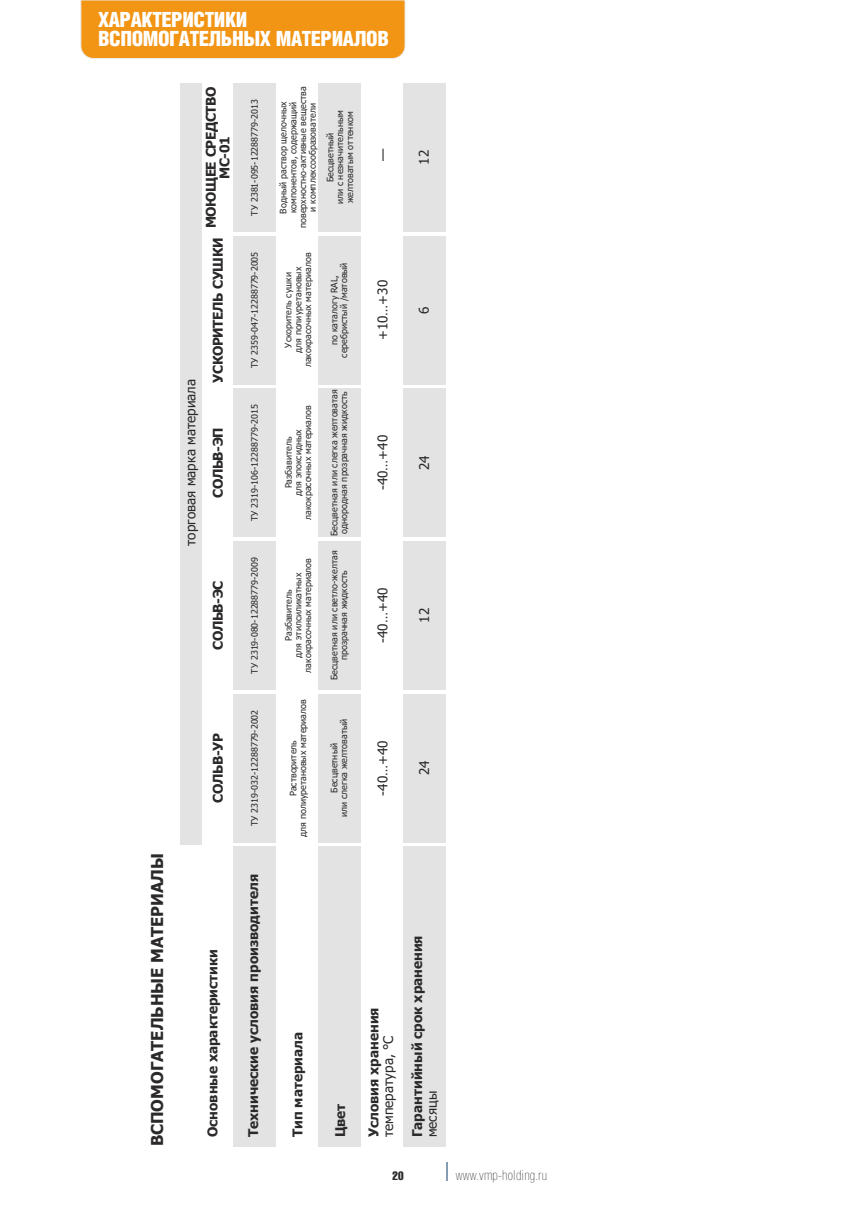
<style>
.page{position:relative;width:851px;height:1212px;background:#fff}
.page>*{position:absolute;margin:0;border:0;box-sizing:border-box;transform-origin:0 0}
.t1{font:900 21px/19.2px "Helios Cond";letter-spacing:.03em;color:#fff}
.t2{font:700 16.5px "Tahoma";color:#2b2929}
.t3{font:700 13.5px "Tahoma";color:#2b2929}
.t4{font:13.5px "Tahoma";color:#2b2929}
.t5{font:700 13.5px/13.8px "Tahoma";letter-spacing:-.03em;color:#2b2929;text-align:center}
.t6{font:100 13.5px "Helios Cond";letter-spacing:.015em;color:#2b2929}
.t7{font:12px "Helios Compressed";color:#2b2929}
.t8{font:9px/9.8px "Tahoma";color:#2b2929;text-align:center}
</style>
<div class="page">
<svg style="left:446px;top:1162px;width:1px;height:18px"></svg>
<div style="left:233px;top:846px;width:43px;height:300px;background:#e3e3e3"></div>
<div style="left:403px;top:694px;width:43px;height:148px;background:#e3e3e3"></div>
<div style="left:403px;top:541px;width:43px;height:149px;background:#e3e3e3"></div>
<div style="left:403px;top:388px;width:43px;height:149px;background:#e3e3e3"></div>
<div style="left:403px;top:236px;width:43px;height:149px;background:#e3e3e3"></div>
<div style="left:403px;top:83px;width:43px;height:149px;background:#e3e3e3"></div>
<div style="left:318px;top:694px;width:43px;height:148px;background:#e3e3e3"></div>
<div style="left:318px;top:541px;width:43px;height:149px;background:#e3e3e3"></div>
<div style="left:318px;top:388px;width:43px;height:149px;background:#e3e3e3"></div>
<div style="left:318px;top:236px;width:43px;height:149px;background:#e3e3e3"></div>
<div style="left:318px;top:83px;width:43px;height:149px;background:#e3e3e3"></div>
<div style="left:233px;top:694px;width:43px;height:148px;background:#e3e3e3"></div>
<div style="left:233px;top:541px;width:43px;height:149px;background:#e3e3e3"></div>
<div style="left:233px;top:388px;width:43px;height:149px;background:#e3e3e3"></div>
<div style="left:233px;top:236px;width:43px;height:149px;background:#e3e3e3"></div>
<div style="left:233px;top:83px;width:43px;height:149px;background:#e3e3e3"></div>
<div style="left:318px;top:846px;width:43px;height:300px;background:#e3e3e3"></div>
<div style="left:403px;top:846px;width:43px;height:300px;background:#e3e3e3"></div>
<div style="left:180px;top:83px;width:21px;height:761px;background:#e3e3e3"></div>
<div style="left:81px;top:0;width:324px;height:58px;background:#f29414"></div>
<h1 class="t1" style="left:98px;top:11px;width:291px">ХАРАКТЕРИСТИКИ<br>ВСПОМ ОГАТЕЛЬНЫ Х М АТЕРИАЛОВ</h1>
<h2 class="t2" style="left:150px;top:1146px;width:295px;rotate:-90deg">ВСПОМОГАТЕЛЬНЫЕ МАТЕРИАЛЫ</h2>
<h3 class="t5" style="left:205px;top:228px;width:143px;rotate:-90deg">МОЮЩЕЕ СРЕДСТВО<br>МС-01</h3>
<h3 class="t4" style="left:185px;top:546px;width:168px;rotate:-90deg">торговая марка материала</h3>
<h3 class="t5" style="left:212px;top:383px;width:146px;rotate:-90deg">УСКОРИТЕЛЬ СУШКИ</h3>
<h3 class="t3" style="left:212px;top:498px;width:72px;rotate:-90deg">СОЛЬВ-ЭП</h3>
<h3 class="t3" style="left:212px;top:650px;width:71px;rotate:-90deg">СОЛЬВ-ЭС</h3>
<h3 class="t3" style="left:212px;top:802px;width:71px;rotate:-90deg">СОЛЬВ-УР</h3>
<h3 class="t3" style="left:207px;top:1137px;width:190px;rotate:-90deg">Основные характеристики</h3>
<p class="t8" style="left:250px;top:216px;width:118px;rotate:-90deg">ТУ 2381-095-12288779-2013</p>
<p class="t8" style="left:250px;top:368px;width:118px;rotate:-90deg">ТУ 2359-047-12288779-2005</p>
<p class="t8" style="left:250px;top:521px;width:118px;rotate:-90deg">ТУ 2319-106-12288779-2015</p>
<p class="t8" style="left:250px;top:673px;width:118px;rotate:-90deg">ТУ 2319-080-12288779-2009</p>
<p class="t8" style="left:250px;top:826px;width:118px;rotate:-90deg">ТУ 2319-032-12288779-2002</p>
<h3 class="t3" style="left:248px;top:1137px;width:265px;rotate:-90deg">Технические условия производителя</h3>
<p class="t8" style="left:279px;top:228px;width:143px;rotate:-90deg">Водный раствор щелочных компонентов, содержащий поверхностно-активные вещества и комплексообразователи</p>
<p class="t8" style="left:326px;top:204px;width:96px;rotate:-90deg">Бесцветный<br>или с незначительным желтоватым оттенком</p>
<p class="t8" style="left:284px;top:367px;width:116px;rotate:-90deg">Ускоритель сушки<br>для полиуретановых лакокрасочных материалов</p>
<p class="t8" style="left:284px;top:520px;width:116px;rotate:-90deg">Разбавитель<br>для эпоксидных лакокрасочных материалов</p>
<p class="t8" style="left:330px;top:358px;width:97px;rotate:-90deg">по каталогу RAL, серебристый /матовый</p>
<p class="t8" style="left:330px;top:536px;width:148px;text-align:left;rotate:-90deg">Бесцветная или слегка желтоватая однородная прозрачная жидкость</p>
<h3 class="t4" style="left:377px;top:161px;width:14px;rotate:-90deg">—</h3>
<h3 class="t4" style="left:377px;top:340px;width:62px;rotate:-90deg">+10…+30</h3>
<h3 class="t4" style="left:377px;top:490px;width:57px;rotate:-90deg">-40…+40</h3>
<p class="t8" style="left:330px;top:680px;width:131px;rotate:-90deg">Бесцветная или светло-желтая прозрачная жидкость</p>
<p class="t8" style="left:294px;top:672px;width:116px;rotate:-90deg">для этилсиликатных лакокрасочных материалов</p>
<p class="t8" style="left:284px;top:641px;width:53px;rotate:-90deg">Разбавитель</p>
<h3 class="t4" style="left:377px;top:643px;width:57px;rotate:-90deg">-40…+40</h3>
<p class="t8" style="left:289px;top:837px;width:139px;rotate:-90deg">Растворитель<br>для полиуретановых материалов</p>
<p class="t8" style="left:330px;top:817px;width:99px;rotate:-90deg">Бесцветный<br>или слегка желтоватый</p>
<h3 class="t4" style="left:377px;top:795px;width:57px;rotate:-90deg">-40…+40</h3>
<h3 class="t4" style="left:418px;top:165px;width:16px;rotate:-90deg">12</h3>
<h3 class="t4" style="left:418px;top:314px;width:9px;rotate:-90deg">6</h3>
<h3 class="t4" style="left:418px;top:470px;width:16px;rotate:-90deg">24</h3>
<h3 class="t4" style="left:418px;top:623px;width:16px;rotate:-90deg">12</h3>
<h3 class="t4" style="left:418px;top:775px;width:16px;rotate:-90deg">24</h3>
<h3 class="t3" style="left:292px;top:1137px;width:107px;rotate:-90deg">Тип материала</h3>
<h3 class="t3" style="left:334px;top:1137px;width:35px;rotate:-90deg">Цвет</h3>
<h3 class="t3" style="left:368px;top:1137px;width:131px;rotate:-90deg">Условия хранения</h3>
<h3 class="t4" style="left:383px;top:1137px;width:103px;rotate:-90deg">температура, °С</h3>
<h3 class="t3" style="left:411px;top:1137px;width:203px;rotate:-90deg">Гарантийный срок хранения</h3>
<h3 class="t4" style="left:426px;top:1137px;width:48px;rotate:-90deg">месяцы</h3>
<h3 class="t7" style="left:392px;top:1170px;width:13px">20</h3>
<h3 class="t6" style="left:455px;top:1169px;width:93px">www.vmp-holding.ru</h3>
</div>
